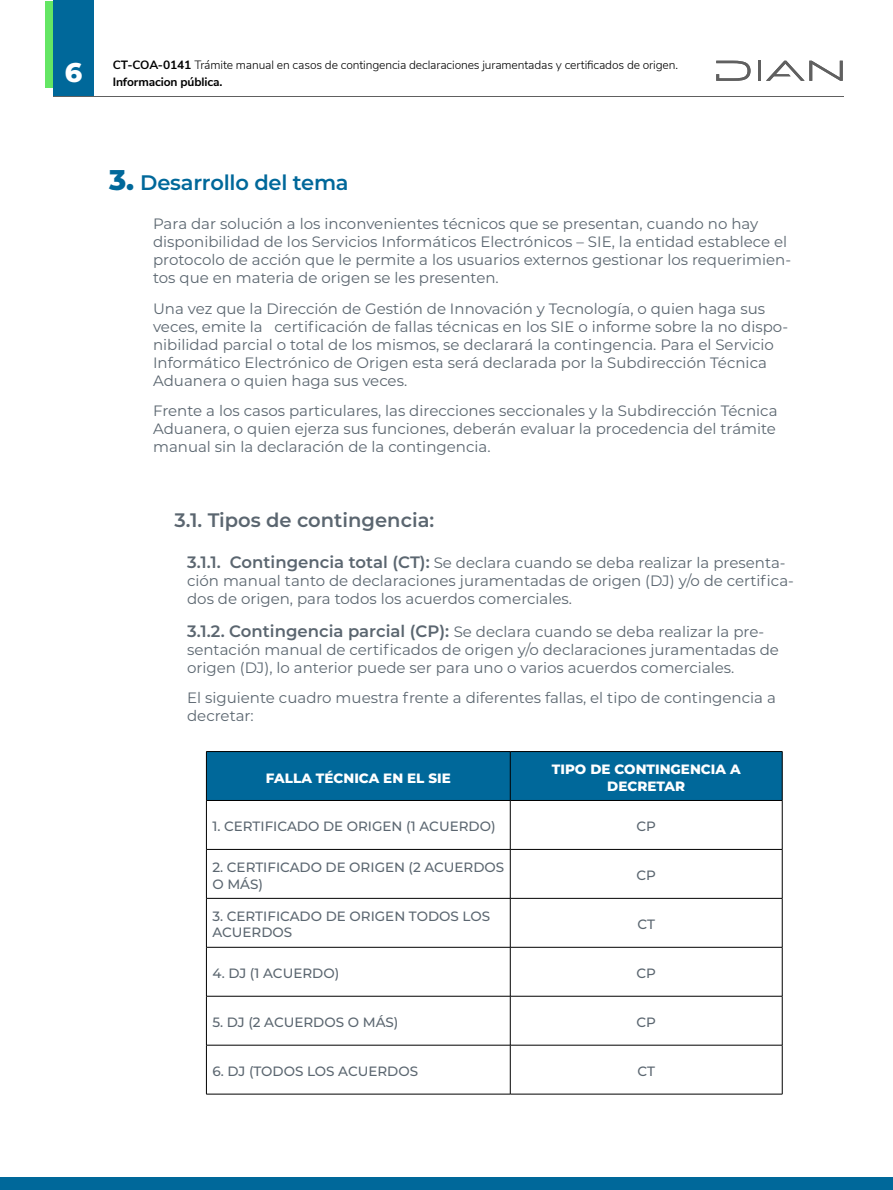
<style>
.page{position:relative;width:893px;height:1190px;background:#fff}
.page>*{position:absolute;margin:0;border:0;box-sizing:border-box;transform-origin:0 0}
.t1{font:800 28.5px "Montserrat";color:#00689a}
.t2{font:800 27px "Montserrat";color:#fff}
.t3{font:600 21px "Montserrat";letter-spacing:-.01em;color:#00689a}
.t4{font:600 19.5px "Montserrat";color:#5b6670}
.t5{font:15px/18px "Montserrat";color:#5b6670}
.t6{font:500 13.5px/16.2px "Montserrat";color:#5b6670}
.t7{font:800 13.5px/16.2px "Montserrat";color:#fff;text-align:center}
.t8{font:300 12px "Nunito Sans";letter-spacing:-.01em;color:#000}
.t9{font:700 12px "Nunito Sans";letter-spacing:-.01em;color:#000}
.s1{font-weight:700}
.s2{font-weight:600;font-size:16.5px}
</style>
<div class="page">
<div style="left:45px;top:1px;width:12px;height:86px;background:#64e664"></div>
<div style="left:53px;top:1px;width:41px;height:95px;background:#00689a"></div>
<hr style="left:53px;top:96px;width:790px;height:1px;background:#606060">
<svg style="left:716px;top:61px;width:34px;height:20px"></svg>
<hr style="left:758px;top:61px;width:3px;height:20px;background:#606060">
<svg style="left:766px;top:61px;width:77px;height:20px"></svg>
<div style="left:0;top:1177px;width:893px;height:12px;background:#00689a"></div>
<svg style="left:0;top:1189px;width:893px;height:1px"></svg>
<div style="left:207px;top:752px;width:575px;height:48px;background:#00689a"></div>
<hr style="left:206px;top:751px;width:304px;height:1px;background:#000">
<hr style="left:206px;top:752px;width:1px;height:48px;background:#000">
<hr style="left:510px;top:751px;width:272px;height:1px;background:#000">
<hr style="left:510px;top:752px;width:1px;height:48px;background:#000">
<hr style="left:782px;top:752px;width:1px;height:48px;background:#000">
<hr style="left:206px;top:800px;width:304px;height:1px;background:#000">
<hr style="left:206px;top:800px;width:1px;height:49px;background:#000">
<hr style="left:510px;top:800px;width:272px;height:1px;background:#000">
<hr style="left:510px;top:800px;width:1px;height:49px;background:#000">
<hr style="left:782px;top:800px;width:1px;height:49px;background:#000">
<hr style="left:206px;top:849px;width:304px;height:1px;background:#000">
<hr style="left:206px;top:849px;width:1px;height:49px;background:#000">
<hr style="left:510px;top:849px;width:272px;height:1px;background:#000">
<hr style="left:510px;top:849px;width:1px;height:49px;background:#000">
<hr style="left:782px;top:849px;width:1px;height:49px;background:#000">
<hr style="left:206px;top:898px;width:304px;height:1px;background:#000">
<hr style="left:206px;top:898px;width:1px;height:49px;background:#000">
<hr style="left:510px;top:898px;width:272px;height:1px;background:#000">
<hr style="left:510px;top:898px;width:1px;height:49px;background:#000">
<hr style="left:782px;top:898px;width:1px;height:49px;background:#000">
<hr style="left:206px;top:947px;width:304px;height:1px;background:#000">
<hr style="left:206px;top:947px;width:1px;height:49px;background:#000">
<hr style="left:510px;top:947px;width:272px;height:1px;background:#000">
<hr style="left:510px;top:947px;width:1px;height:49px;background:#000">
<hr style="left:782px;top:947px;width:1px;height:49px;background:#000">
<hr style="left:206px;top:996px;width:304px;height:1px;background:#000">
<hr style="left:206px;top:996px;width:1px;height:49px;background:#000">
<hr style="left:510px;top:996px;width:272px;height:1px;background:#000">
<hr style="left:510px;top:996px;width:1px;height:49px;background:#000">
<hr style="left:782px;top:996px;width:1px;height:49px;background:#000">
<hr style="left:206px;top:1045px;width:304px;height:1px;background:#000">
<hr style="left:206px;top:1045px;width:1px;height:49px;background:#000">
<hr style="left:510px;top:1045px;width:272px;height:1px;background:#000">
<hr style="left:510px;top:1045px;width:1px;height:49px;background:#000">
<hr style="left:782px;top:1045px;width:1px;height:49px;background:#000">
<hr style="left:206px;top:1094px;width:304px;height:1px;background:#000">
<hr style="left:510px;top:1094px;width:272px;height:1px;background:#000">
<h2 class="t2" style="left:65px;top:53px;width:19px">6</h2>
<p class="t8" style="left:113px;top:57px;width:567px"><span class="s1">CT-COA-0141</span> Trámite manual en casos de contingencia declaraciones juramentadas y certificados de origen.</p>
<p class="t9" style="left:113px;top:73px;width:111px">Informacion pública.</p>
<h1 class="t1" style="left:109px;top:159px;width:27px">3.</h1>
<h3 class="t3" style="left:140px;top:168px;width:210px">Desarrollo del tema</h3>
<p class="t5" style="left:153px;top:214px;width:639px">Para dar solución a los inconvenientes técnicos que se presentan, cuando no hay disponibilidad de los Servicios Informáticos Electrónicos – SIE, la entidad establece el protocolo de acción que le permite a los usuarios externos gestionar los requerimien&shy;tos que en materia de origen se les presenten.</p>
<p class="t5" style="left:153px;top:299px;width:637px">Una vez que la Dirección de Gestión de Innovación y Tecnología, o quien haga sus veces, emite la certificación de fallas técnicas en los SIE o informe sobre la no dispo&shy;nibilidad parcial o total de los mismos, se declarará la contingencia. Para el Servicio Informático Electrónico de Origen esta será declarada por la Subdirección Técnica Aduanera o quien haga sus veces.</p>
<p class="t5" style="left:153px;top:401px;width:626px;text-align:justify">Frente a los casos particulares, las direcciones seccionales y la Subdirección Técnica Aduanera, o quien ejerza sus funciones, deberán evaluar la procedencia del trámite manual sin la declaración de la contingencia.</p>
<h3 class="t4" style="left:174px;top:506px;width:261px">3.1. Tipos de contingencia:</h3>
<p class="t5" style="left:187px;top:553px;width:608px"><span class="s2">3.1.1. Contingencia total (CT):</span> Se declara cuando se deba realizar la presenta&shy;ción manual tanto de declaraciones juramentadas de origen (DJ) y/o de certifica&shy;dos de origen, para todos los acuerdos comerciales.</p>
<p class="t5" style="left:187px;top:622px;width:593px"><span class="s2">3.1.2. Contingencia parcial (CP):</span> Se declara cuando se deba realizar la pre&shy;sentación manual de certificados de origen y/o declaraciones juramentadas de origen (DJ), lo anterior puede ser para uno o varios acuerdos comerciales.</p>
<p class="t5" style="left:187px;top:688px;width:590px">El siguiente cuadro muestra frente a diferentes fallas, el tipo de contingencia a decretar:</p>
<p class="t7" style="left:266px;top:769px;width:186px">FALLA TÉCNICA EN EL SIE</p>
<p class="t7" style="left:552px;top:761px;width:190px">TIPO DE CONTINGENCIA A<br>DECRETAR</p>
<p class="t6" style="left:212px;top:818px;width:285px">1. CERTIFICADO DE ORIGEN (1 ACUERDO)</p>
<p class="t6" style="left:636px;top:818px;width:21px">CP</p>
<p class="t6" style="left:212px;top:859px;width:293px">2. CERTIFICADO DE ORIGEN (2 ACUERDOS<br>O MÁS)</p>
<p class="t6" style="left:636px;top:867px;width:21px">CP</p>
<p class="t6" style="left:212px;top:908px;width:279px">3. CERTIFICADO DE ORIGEN TODOS LOS<br>ACUERDOS</p>
<p class="t6" style="left:637px;top:916px;width:19px">CT</p>
<p class="t6" style="left:212px;top:965px;width:129px">4. DJ (1 ACUERDO)</p>
<p class="t6" style="left:636px;top:965px;width:21px">CP</p>
<p class="t6" style="left:212px;top:1014px;width:188px">5. DJ (2 ACUERDOS O MÁS)</p>
<p class="t6" style="left:636px;top:1014px;width:21px">CP</p>
<p class="t6" style="left:212px;top:1062px;width:207px">6. DJ (TODOS LOS ACUERDOS</p>
<p class="t6" style="left:637px;top:1062px;width:19px">CT</p>
</div>
